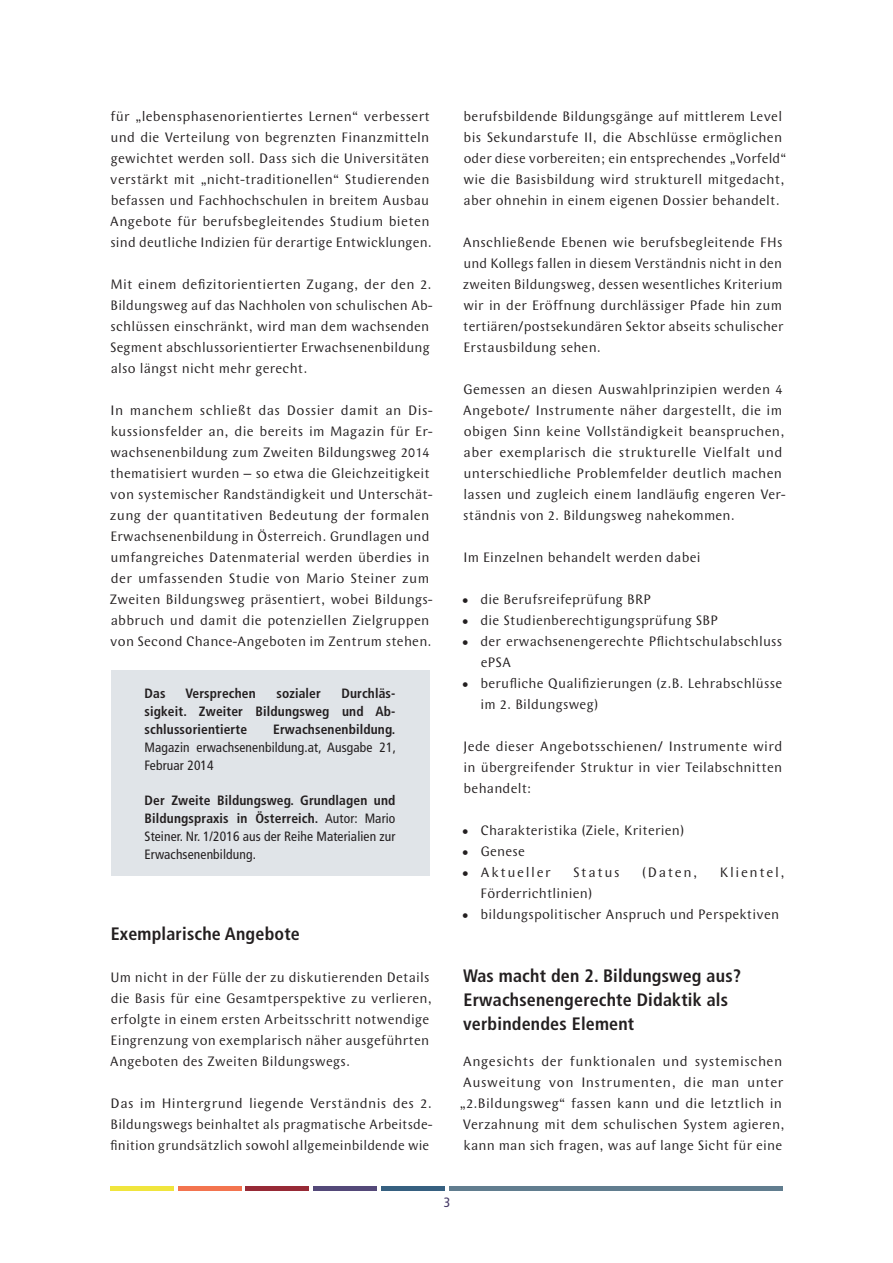
<style>
.page{position:relative;width:893px;height:1263px;background:#fff}
.page>*{position:absolute;margin:0;border:0;box-sizing:border-box;transform-origin:0 0}
.ZwiTi_1{font:700 condensed 18px/24px "Frutiger LT Std";letter-spacing:.01em;color:#231f20}
.Fließtext_DT{font:14.25px/21px "Wunderlich";letter-spacing:.015em;color:#231f20}
.txt___U-Punkt___Einz{font:14.25px/21px "Wunderlich";letter-spacing:.015em;color:#231f20}
.txt___U-Punkt___Einz-2{font:14.25px "Wunderlich";letter-spacing:.11em;color:#231f20}
.Bsp_ohne_Linie{font:condensed 13.5px/18px "Frutiger LT Std";letter-spacing:.01em;color:#231f20;text-align:justify}
.Bsp_ohne_Linie-2{font:700 condensed 13.5px/18px "Frutiger LT Std";letter-spacing:.01em;color:#231f20;text-align:justify}
.t1{font:condensed 13.5px "Frutiger LT Std";color:#423664}
.s1{font-weight:700}
</style>
<div class="page">
<div style="left:111px;top:1186px;width:63px;height:5px;background:#f0e53d"></div>
<div style="left:178px;top:1186px;width:64px;height:5px;background:#f3744f"></div>
<div style="left:246px;top:1186px;width:63px;height:5px;background:#972a36"></div>
<div style="left:313px;top:1186px;width:64px;height:5px;background:#544979"></div>
<div style="left:381px;top:1186px;width:63px;height:5px;background:#366080"></div>
<div style="left:449px;top:1186px;width:333px;height:5px;background:#617d8f"></div>
<div style="left:111px;top:670px;width:318px;height:206px;background:#e0e4e8"></div>
<p class="Fließtext_DT" style="left:110px;top:106px;width:324px">für „lebensphasenorientiertes Lernen“ verbessert und die Verteilung von begrenzten Finanzmitteln gewichtet werden soll. Dass sich die Universitäten verstärkt mit „nicht-traditionellen“ Studierenden befassen und Fachhochschulen in breitem Ausbau Angebote für berufsbegleitendes Studium bieten sind deutliche Indizien für derartige Entwicklungen.</p>
<p class="Fließtext_DT" style="left:110px;top:274px;width:324px">Mit einem defizitorientierten Zugang, der den 2.<br>Bildungsweg auf das Nachholen von schulischen Ab&shy;schlüssen einschränkt, wird man dem wachsenden Segment abschlussorientierter Erwachsenenbildung also längst nicht mehr gerecht.</p>
<p class="Fließtext_DT" style="left:110px;top:400px;width:324px">In manchem schließt das Dossier damit an Dis&shy;kussionsfelder an, die bereits im Magazin für Er&shy;wachsenenbildung zum Zweiten Bildungsweg 2014 thematisiert wurden – so etwa die Gleichzeitigkeit von systemischer Randständigkeit und Unterschät&shy;zung der quantitativen Bedeutung der formalen Erwachsenenbildung in Österreich. Grundlagen und umfangreiches Datenmaterial werden überdies in der umfassenden Studie von Mario Steiner zum Zweiten Bildungsweg präsentiert, wobei Bildungs&shy;abbruch und damit die potenziellen Zielgruppen von Second Chance-Angeboten im Zentrum stehen.</p>
<p class="Bsp_ohne_Linie-2" style="left:145px;top:684px;width:252px;text-indent:197px">Durchläs&shy;sigkeit. Zweiter Bildungsweg und Ab&shy;schlussorientierte</p>
<p class="Bsp_ohne_Linie-2" style="left:145px;top:684px;width:23px">Das</p>
<p class="Bsp_ohne_Linie-2" style="left:185px;top:684px;width:72px">Versprechen</p>
<p class="Bsp_ohne_Linie-2" style="left:276px;top:684px;width:46px">sozialer</p>
<p class="Bsp_ohne_Linie" style="left:145px;top:720px;width:253px;text-indent:129px"><span class="s1">Erwachsenenbildung.<br></span>Magazin erwachsenenbildung.at, Ausgabe 21, Februar 2014</p>
<p class="Bsp_ohne_Linie" style="left:145px;top:791px;width:252px"><span class="s1">Der Zweite Bildungsweg. Grundlagen und Bildungspraxis in Österreich.</span> Autor: Mario Steiner. Nr. 1/2016 aus der Reihe Materialien zur Erwachsenenbildung.</p>
<p class="ZwiTi_1" style="left:111px;top:922px;width:191px">Exemplarische Angebote</p>
<p class="Fließtext_DT" style="left:110px;top:967px;width:324px">Um nicht in der Fülle der zu diskutierenden Details die Basis für eine Gesamtperspektive zu verlieren, erfolgte in einem ersten Arbeitsschritt notwendige Eingrenzung von exemplarisch näher ausgeführten Angeboten des Zweiten Bildungswegs.</p>
<p class="Fließtext_DT" style="left:110px;top:1093px;width:324px;text-align:justify">Das im Hintergrund liegende Verständnis des 2.<br>Bildungswegs beinhaltet als pragmatische Arbeitsde&shy;finition grundsätzlich sowohl allgemeinbildende wie</p>
<p class="Fließtext_DT" style="left:463px;top:106px;width:325px">berufsbildende Bildungsgänge auf mittlerem Level bis Sekundarstufe II, die Abschlüsse ermöglichen oder diese vorbereiten; ein entsprechendes „Vorfeld“ wie die Basisbildung wird strukturell mitgedacht, aber ohnehin in einem eigenen Dossier behandelt.</p>
<p class="Fließtext_DT" style="left:463px;top:232px;width:322px;text-align:justify">Anschließende Ebenen wie berufsbegleitende FHs und Kollegs fallen in diesem Verständnis nicht in den zweiten Bildungsweg, dessen wesentliches Kriterium wir in der Eröffnung durchlässiger Pfade hin zum tertiären/postsekundären Sektor abseits schulischer Erstausbildung sehen.</p>
<p class="Fließtext_DT" style="left:463px;top:379px;width:324px">Gemessen an diesen Auswahlprinzipien werden 4<br>Angebote/ Instrumente näher dargestellt, die im obigen Sinn keine Vollständigkeit beanspruchen, aber exemplarisch die strukturelle Vielfalt und unterschiedliche Problemfelder deutlich machen lassen und zugleich einem landläufig engeren Ver&shy;ständnis von 2. Bildungsweg nahekommen.</p>
<p class="Fließtext_DT" style="left:464px;top:547px;width:238px">Im Einzelnen behandelt werden dabei</p>
<p class="txt___U-Punkt___Einz" style="left:462px;top:589px;width:190px">• die Berufsreifeprüfung BRP</p>
<p class="txt___U-Punkt___Einz" style="left:462px;top:610px;width:257px">• die Studienberechtigungsprüfung SBP</p>
<p class="txt___U-Punkt___Einz" style="left:481px;top:631px;width:303px;text-indent:-19px">• der erwachsenengerechte Pflichtschulabschluss ePSA</p>
<p class="txt___U-Punkt___Einz" style="left:480px;top:673px;width:303px;text-indent:-18px">• berufliche Qualifizierungen (z.B. Lehrabschlüsse im 2. Bildungsweg)</p>
<p class="Fließtext_DT" style="left:463px;top:736px;width:321px;text-align:justify">Jede dieser Angebotsschienen/ Instrumente wird in übergreifender Struktur in vier Teilabschnitten behandelt:</p>
<p class="txt___U-Punkt___Einz" style="left:462px;top:820px;width:223px">• Charakteristika (Ziele, Kriterien)</p>
<p class="txt___U-Punkt___Einz" style="left:462px;top:841px;width:64px">• Genese</p>
<p class="txt___U-Punkt___Einz-2" style="left:462px;top:864px;width:90px">• Aktueller</p>
<p class="txt___U-Punkt___Einz" style="left:573px;top:862px;width:48px">Status</p>
<p class="txt___U-Punkt___Einz" style="left:642px;top:862px;width:57px">(Daten,</p>
<p class="txt___U-Punkt___Einz-2" style="left:720px;top:864px;width:67px">Klientel,</p>
<p class="txt___U-Punkt___Einz" style="left:481px;top:883px;width:113px">Förderrichtlinien)</p>
<p class="txt___U-Punkt___Einz" style="left:462px;top:904px;width:318px">• bildungspolitischer Anspruch und Perspektiven</p>
<p class="ZwiTi_1" style="left:463px;top:964px;width:280px">Was macht den 2. Bildungsweg aus?<br>Erwachsenengerechte Didaktik als verbindendes Element</p>
<p class="Fließtext_DT" style="left:459px;top:1051px;width:327px;text-align:center">Angesichts der funktionalen und systemischen Ausweitung von Instrumenten, die man unter „2.Bildungsweg“ fassen kann und die letztlich in Verzahnung mit dem schulischen System agieren, kann man sich fragen, was auf lange Sicht für eine</p>
<p class="t1" style="left:444px;top:1195px;width:8px">3</p>
</div>
